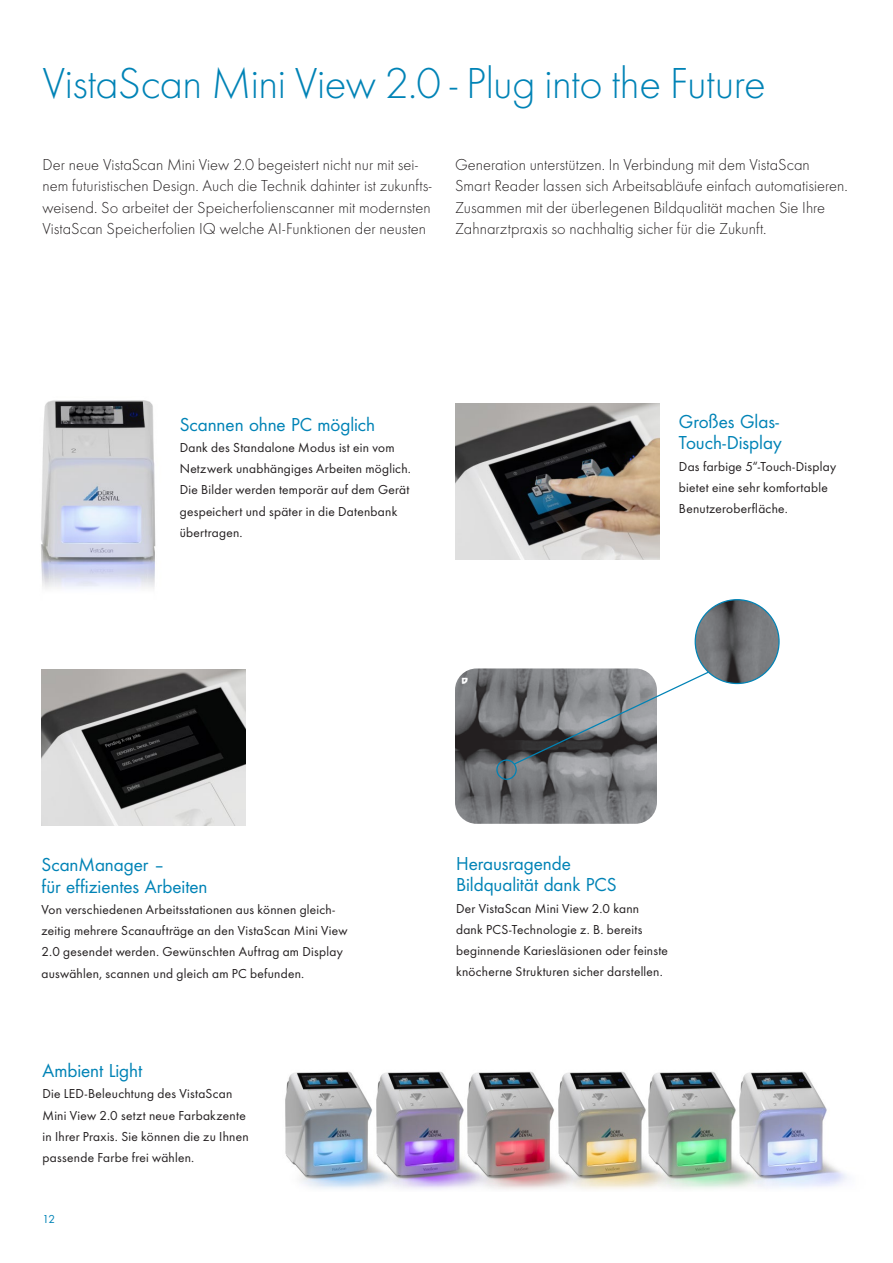
<style>
.page{position:relative;width:893px;height:1263px;background:#fff}
.page>*{position:absolute;margin:0;border:0;box-sizing:border-box;transform-origin:0 0}
.t1{font:300 45px "Futura TOT";letter-spacing:-.015em;color:#0083b6}
.t2{font:19.5px/21.3px "Futura Boo";letter-spacing:-.005em;color:#0083b6}
.t3{font:300 16.5px/21.3px "Futura TOT";color:#231f20}
.t4{font:13.5px/21.3px "Futura Boo";letter-spacing:.02em;color:#231f20}
.t5{font:12px "Futura TOT Boo";color:#0083b6}
</style>
<div class="page">
<img style="left:455px;top:403px;width:204px;height:157px">
<img style="left:41px;top:400px;width:115px;height:189px">
<img style="left:455px;top:668px;width:202px;height:156px">
<img style="left:695px;top:600px;width:84px;height:83px;border-radius:42px">
<svg style="left:513px;top:671px;width:197px;height:95px"></svg>
<div style="left:496px;top:759px;width:21px;height:21px;border:1px solid #0083b6;border-radius:50%"></div>
<img style="left:42px;top:669px;width:204px;height:157px">
<img style="left:508px;top:1071px;width:42px;height:119px">
<img style="left:690px;top:1071px;width:41px;height:118px">
<img style="left:550px;top:1071px;width:140px;height:118px">
<img style="left:285px;top:1071px;width:83px;height:118px">
<img style="left:368px;top:1071px;width:140px;height:119px">
<img style="left:731px;top:1071px;width:116px;height:117px">
<h1 class="t1" style="left:43px;top:57px;width:725px">VistaScan Mini View 2.0 - Plug into the Future</h1>
<p class="t3" style="left:43px;top:154px;width:391px">Der neue VistaScan Mini View 2.0 begeistert nicht nur mit sei&shy;nem futuristischen Design. Auch die Technik dahinter ist zukunfts&shy;weisend. So arbeitet der Speicherfolienscanner mit modernsten VistaScan Speicherfolien IQ welche AI-Funktionen der neusten</p>
<p class="t3" style="left:455px;top:154px;width:394px">Generation unterstützen. In Verbindung mit dem VistaScan Smart Reader lassen sich Arbeitsabläufe einfach automatisieren.<br>Zusammen mit der überlegenen Bildqualität machen Sie Ihre Zahnarztpraxis so nachhaltig sicher für die Zukunft.</p>
<h2 class="t2" style="left:180px;top:412px;width:197px">Scannen ohne PC möglich</h2>
<p class="t4" style="left:180px;top:436px;width:233px">Dank des Standalone Modus ist ein vom Netzwerk unabhängiges Arbeiten möglich.<br>Die Bilder werden temporär auf dem Gerät gespeichert und später in die Datenbank übertragen.</p>
<h2 class="t2" style="left:679px;top:410px;width:104px">Großes Glas-<br>Touch-Display</h2>
<p class="t4" style="left:679px;top:455px;width:159px">Das farbige 5“-Touch-Display bietet eine sehr komfortable<br>Benutzeroberfläche.</p>
<h2 class="t2" style="left:42px;top:853px;width:168px">ScanManager –<br>für effizientes Arbeiten</h2>
<p class="t4" style="left:42px;top:898px;width:307px">Von verschiedenen Arbeitsstationen aus können gleich&shy;zeitig mehrere Scanaufträge an den VistaScan Mini View 2.0 gesendet werden. Gewünschten Auftrag am Display auswählen, scannen und gleich am PC befunden.</p>
<h2 class="t2" style="left:43px;top:1059px;width:101px">Ambient Light</h2>
<p class="t4" style="left:43px;top:1082px;width:208px">Die LED-Beleuchtung des VistaScan Mini View 2.0 setzt neue Farbakzente in Ihrer Praxis. Sie können die zu Ihnen passende Farbe frei wählen.</p>
<p class="t5" style="left:43px;top:1211px;width:14px">12</p>
<h2 class="t2" style="left:456px;top:852px;width:162px">Herausragende<br>Bildqualität dank PCS</h2>
<p class="t4" style="left:456px;top:897px;width:213px">Der VistaScan Mini View 2.0 kann dank PCS-Technologie z. B. bereits beginnende Kariesläsionen oder feinste knöcherne Strukturen sicher darstellen.</p>
</div>
